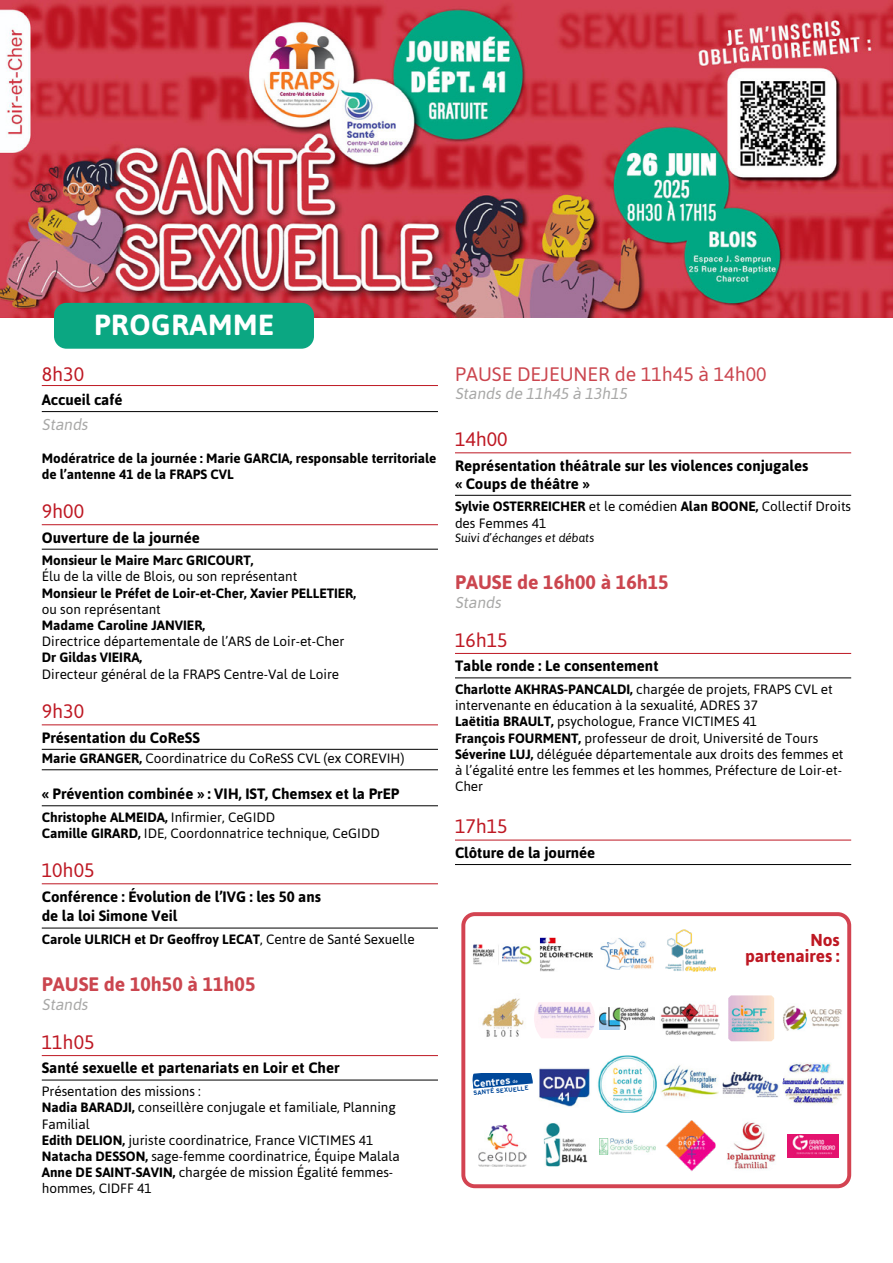
<style>
.page{position:relative;width:893px;height:1263px;background:#fff}
.page>*{position:absolute;margin:0;border:0;box-sizing:border-box;transform-origin:0 0}
.t1{font:700 29.1px "Asap";letter-spacing:.02em;color:#fff}
.t2{font:19.5px "Asap";color:#be1823}
.t3{font:700 19.5px "Asap";color:#cb464f}
.t4{font:19.5px "Asap";color:#cb464f}
.t5{font:700 17.25px/16.4px "Asap";color:#be1823;text-align:right}
.t6{font:italic 15.75px "Asap";color:#a8a8a7}
.t7{font:700 15px/19.8px "Asap";color:#000}
.t8{font:13.5px/16.2px "Asap";color:#000}
.t9{font:700 13.5px/16.2px "Asap";color:#000}
.t10{font:italic 12px "Asap";color:#000}
.t11{font:700 10.05px "Interstate";color:#fff}
.t12{font:700 6.15px "Interstate";color:#00489a}
.s1{font-weight:700}
.s2{font-weight:400}
</style>
<div class="page">
<img style="left:0;top:0;width:893px;height:317px">
<div style="left:461px;top:912px;width:390px;height:276px;border:4px solid #d34351;border-radius:11px"></div>
<hr style="left:42px;top:385px;width:396px;height:1px;background:#be1823">
<hr style="left:42px;top:411px;width:396px;height:1px;background:#000">
<hr style="left:42px;top:524px;width:396px;height:1px;background:#be1823">
<hr style="left:42px;top:549px;width:396px;height:1px;background:#000">
<hr style="left:42px;top:725px;width:396px;height:1px;background:#be1823">
<hr style="left:42px;top:749px;width:396px;height:1px;background:#000">
<hr style="left:42px;top:769px;width:396px;height:1px;background:#000">
<hr style="left:42px;top:805px;width:396px;height:1px;background:#000">
<hr style="left:42px;top:883px;width:396px;height:1px;background:#be1823">
<hr style="left:42px;top:928px;width:396px;height:1px;background:#000">
<hr style="left:42px;top:1055px;width:396px;height:1px;background:#be1823">
<hr style="left:42px;top:1080px;width:396px;height:1px;background:#000">
<hr style="left:455px;top:453px;width:396px;height:1px;background:#be1823">
<hr style="left:455px;top:495px;width:396px;height:1px;background:#000">
<hr style="left:455px;top:653px;width:396px;height:1px;background:#be1823">
<hr style="left:455px;top:678px;width:396px;height:1px;background:#000">
<hr style="left:455px;top:840px;width:396px;height:1px;background:#be1823">
<hr style="left:455px;top:864px;width:396px;height:1px;background:#000">
<div style="left:54px;top:303px;width:260px;height:46px;background:#0ba782;border-radius:12px"></div>
<img style="left:472px;top:944px;width:60px;height:21px">
<img style="left:783px;top:1063px;width:61px;height:42px">
<img style="left:597px;top:1055px;width:60px;height:58px">
<img style="left:534px;top:1002px;width:61px;height:36px">
<img style="left:600px;top:938px;width:53px;height:31px">
<img style="left:783px;top:1005px;width:59px;height:26px">
<img style="left:665px;top:1120px;width:50px;height:51px">
<img style="left:600px;top:1007px;width:54px;height:23px">
<img style="left:478px;top:1125px;width:48px;height:42px">
<img style="left:665px;top:929px;width:51px;height:43px">
<img style="left:661px;top:1065px;width:58px;height:33px">
<img style="left:727px;top:1122px;width:49px;height:47px">
<img style="left:544px;top:1123px;width:44px;height:44px">
<img style="left:660px;top:1003px;width:60px;height:33px">
<img style="left:482px;top:998px;width:43px;height:39px">
<img style="left:722px;top:1071px;width:57px;height:26px">
<img style="left:540px;top:938px;width:53px;height:34px">
<img style="left:539px;top:1068px;width:51px;height:39px">
<img style="left:600px;top:1139px;width:56px;height:15px">
<img style="left:728px;top:995px;width:46px;height:46px">
<img style="left:788px;top:1134px;width:50px;height:24px">
<svg style="left:472px;top:1073px;width:61px;height:16px"></svg>
<h1 class="t1" style="left:94px;top:308px;width:181px">PROGRAMME</h1>
<h2 class="t2" style="left:42px;top:362px;width:44px">8h30</h2>
<p class="t7" style="left:42px;top:390px;width:82px">Accueil café</p>
<p class="t6" style="left:42px;top:416px;width:50px">Stands</p>
<p class="t9" style="left:42px;top:450px;width:396px">Modératrice de la journée : Marie GARCIA, responsable territoriale de l’antenne 41 de la FRAPS CVL</p>
<h2 class="t2" style="left:42px;top:500px;width:44px">9h00</h2>
<p class="t7" style="left:42px;top:527px;width:160px">Ouverture de la journée</p>
<p class="t9" style="left:42px;top:552px;width:213px">Monsieur le Maire Marc GRICOURT,</p>
<p class="t8" style="left:42px;top:568px;width:257px">Élu de la ville de Blois, ou son représentant</p>
<p class="t9" style="left:42px;top:585px;width:316px">Monsieur le Préfet de Loir-et-Cher, Xavier PELLETIER,</p>
<p class="t8" style="left:42px;top:601px;width:121px">ou son représentant</p>
<p class="t9" style="left:42px;top:617px;width:165px">Madame Caroline JANVIER,</p>
<p class="t8" style="left:42px;top:633px;width:304px">Directrice départementale de l’ARS de Loir-et-Cher</p>
<p class="t9" style="left:42px;top:649px;width:102px">Dr Gildas VIEIRA,</p>
<p class="t8" style="left:42px;top:666px;width:299px">Directeur général de la FRAPS Centre-Val de Loire</p>
<h2 class="t2" style="left:42px;top:700px;width:44px">9h30</h2>
<p class="t7" style="left:42px;top:727px;width:160px">Présentation du CoReSS</p>
<p class="t8" style="left:42px;top:750px;width:364px"><span class="s1">Marie GRANGER,</span> Coordinatrice du CoReSS CVL (ex COREVIH)</p>
<p class="t7" style="left:42px;top:784px;width:359px">« Prévention combinée » : VIH, IST, Chemsex et la PrEP</p>
<p class="t8" style="left:42px;top:809px;width:340px"><span class="s1">Christophe ALMEIDA,</span> Infirmier, CeGIDD<br><span class="s1">Camille GIRARD,</span> IDE, Coordonnatrice technique, CeGIDD</p>
<h2 class="t2" style="left:42px;top:859px;width:54px">10h05</h2>
<p class="t7" style="left:42px;top:886px;width:281px">Conférence : Évolution de l’IVG : les 50 ans de la loi Simone Veil</p>
<p class="t9" style="left:42px;top:931px;width:375px">Carole ULRICH et Dr Geoffroy LECAT<span class="s2">, Centre de Santé Sexuelle</span></p>
<h2 class="t3" style="left:42px;top:973px;width:215px">PAUSE de 10h50 à 11h05</h2>
<p class="t6" style="left:42px;top:995px;width:50px">Stands</p>
<h2 class="t2" style="left:42px;top:1031px;width:54px">11h05</h2>
<p class="t7" style="left:42px;top:1058px;width:299px">Santé sexuelle et partenariats en Loir et Cher</p>
<p class="t8" style="left:42px;top:1083px;width:360px">Présentation des missions :<br><span class="s1">Nadia BARADJI,</span> conseillère conjugale et familiale, Planning Familial<br><span class="s1">Edith DELION,</span> juriste coordinatrice, France VICTIMES 41<br><span class="s1">Natacha DESSON,</span> sage-femme coordinatrice, Équipe Malala <span class="s1">Anne DE SAINT-SAVIN,</span> chargée de mission Égalité femmes&shy;hommes, CIDFF 41</p>
<h2 class="t4" style="left:455px;top:362px;width:313px">PAUSE DEJEUNER de 11h45 à 14h00</h2>
<p class="t6" style="left:455px;top:385px;width:177px">Stands de 11h45 à 13h15</p>
<h2 class="t2" style="left:455px;top:428px;width:54px">14h00</h2>
<p class="t7" style="left:455px;top:456px;width:355px;line-height:18px">Représentation théâtrale sur les violences conjugales « Coups de théâtre »</p>
<p class="t8" style="left:455px;top:498px;width:398px"><span class="s1">Sylvie OSTERREICHER</span> et le comédien <span class="s1">Alan BOONE,</span> Collectif Droits des Femmes 41</p>
<p class="t10" style="left:455px;top:531px;width:141px">Suivi d’échanges et débats</p>
<h2 class="t3" style="left:455px;top:570px;width:215px">PAUSE de 16h00 à 16h15</h2>
<p class="t6" style="left:455px;top:593px;width:50px">Stands</p>
<h2 class="t2" style="left:455px;top:629px;width:54px">16h15</h2>
<p class="t7" style="left:455px;top:656px;width:205px">Table ronde : Le consentement</p>
<p class="t8" style="left:455px;top:681px;width:390px"><span class="s1">Charlotte AKHRAS-PANCALDI,</span> chargée de projets, FRAPS CVL et intervenante en éducation à la sexualité, ADRES 37<br><span class="s1">Laëtitia BRAULT,</span> psychologue, France VICTIMES 41<br><span class="s1">François FOURMENT,</span> professeur de droit, Université de Tours <span class="s1">Séverine LUJ,</span> déléguée départementale aux droits des femmes et à l’égalité entre les femmes et les hommes, Préfecture de Loir-et-Cher</p>
<h2 class="t2" style="left:455px;top:815px;width:54px">17h15</h2>
<p class="t7" style="left:455px;top:843px;width:142px">Clôture de la journée</p>
<p class="t11" style="left:473px;top:1078px;width:38px;rotate:-5deg">Centres</p>
<p class="t12" style="left:473px;top:1089px;width:57px;rotate:-5deg">SANTÉ SEXUELLE</p>
<p class="t5" style="left:745px;top:932px;width:96px">Nos partenaires :</p>
</div>
